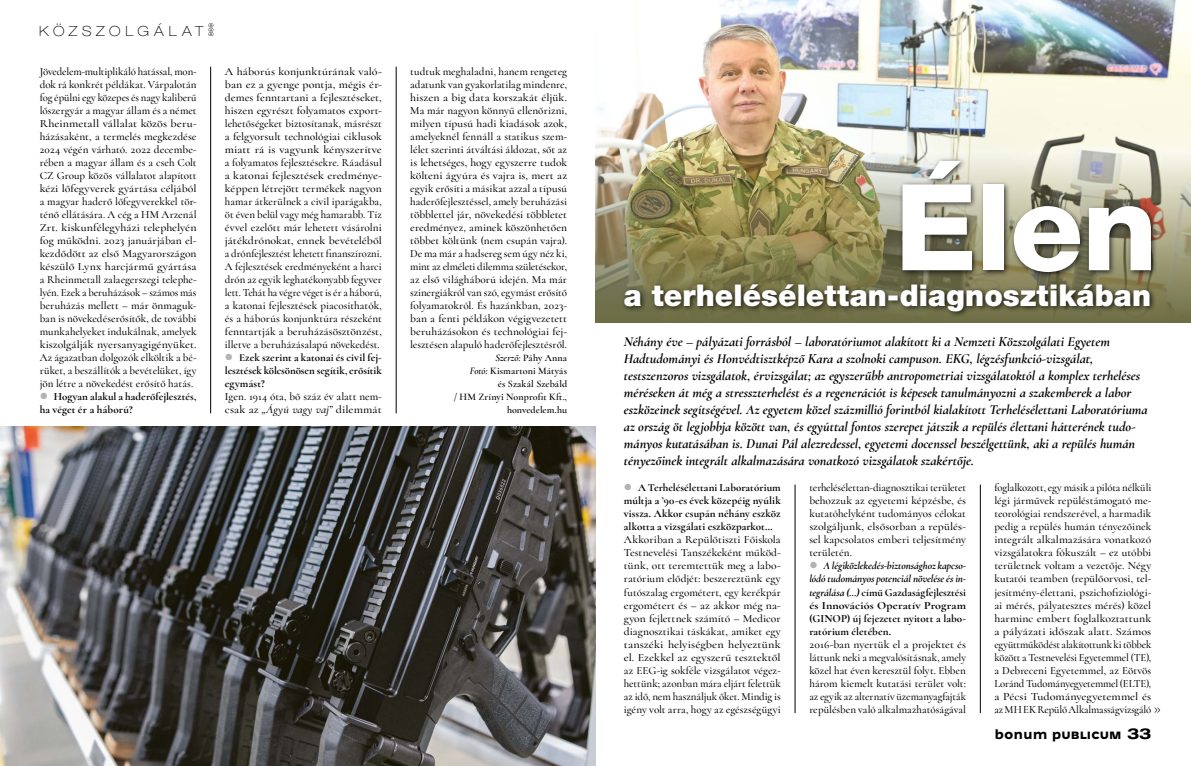
<style>
.page{position:relative;width:1191px;height:766px;background:#fff}
.page>*{position:absolute;margin:0;border:0;box-sizing:border-box;transform-origin:0 0}
.t1{font:800 120px "Helvetica Neue LT Pro";color:#fff}
.t2{font:900 30px "Helvetica Neue LT Pro";letter-spacing:.005em;color:#fff}
.t3{font:italic 700 14px/17px "Cormorant";letter-spacing:-.005em;color:#000}
.t4{font:700 14px "Westeinde Caption";letter-spacing:.005em;color:#000}
.t5{font:100 expanded 14px "Helvetica Neue LT Pro";letter-spacing:.335em;color:#000}
.t6{font:500 11px/13px "Cormorant";color:#000;text-align:justify}
.t7{font:500 11px/13px "Cormorant";color:#000;text-align:justify;scale:1.08 1}
.t8{font:500 11px/13px "Cormorant";color:#000;text-align:justify;scale:1.04 1}
.t9{font:700 11px/13px "Cormorant";letter-spacing:.005em;color:#000;text-align:justify}
.t10{font:500 11px/13px "Cormorant";color:#000;text-align:justify;scale:1.05 1}
.t11{font:600 10px/13px "Cormorant";letter-spacing:.01em;color:#000;text-align:right}
.s1{font-style:italic}
.s2{font-family:"Helvetica Neue LT Pro";font-stretch:expanded;font-size:15px}
</style>
<div class="page">
<img style="left:595px;top:0;width:596px;height:153px">
<img style="left:0;top:426px;width:595px;height:339px">
<img style="left:595px;top:153px;width:596px;height:169px">
<hr style="left:396px;top:67px;width:1px;height:346px;background:#000">
<hr style="left:210px;top:67px;width:1px;height:346px;background:#000">
<hr style="left:795px;top:484px;width:1px;height:229px;background:#000">
<hr style="left:980px;top:484px;width:1px;height:229px;background:#000">
<div style="left:621px;top:280px;width:535px;height:38px;background:#000;opacity:.75"></div>
<div style="left:898px;top:157px;width:259px;height:122px;background:#000;opacity:.75"></div>
<svg style="left:1154px;top:707px;width:6px;height:6px"></svg>
<svg style="left:208px;top:23px;width:6px;height:13px"></svg>
<p class="t5" style="left:39px;top:23px;width:166px">KÖZSZOLGÁLAT</p>
<p class="t6" style="left:40px;top:65px;width:158px">Jövedelem-multiplikáló hatással, mon&shy;dok rá konkrét példákat. Várpalotán fog épülni egy közepes és nagy kaliberű lőszergyár a magyar állam és a német Rheinmetall vállalat közös beru&shy;házásaként, a termelés megkezdése 2024 végén várható. 2022 decembe&shy;rében a magyar állam és a cseh Colt CZ Group közös vállalatot alapított kézi lőfegyverek gyártása céljából a magyar haderő lőfegyverekkel tör&shy;ténő ellátására. A cég a HM Arzenál Zrt. kiskunfélegyházi telephelyén fog működni. 2023 januárjában el&shy;kezdődött az első Magyarországon készülő Lynx harcjármű gyártása a Rheinmetall zalaegerszegi telephe&shy;lyén. Ezek a beruházások – számos más beruházás mellett – már önmaguk&shy;ban is növekedéserősítők, de további munkahelyeket indukálnak, amelyek kiszolgálják nyersanyagigényüket.<br>Az ágazatban dolgozók elköltik a bé&shy;rüket, a beszállítók a bevételüket, így jön létre a növekedést erősítő hatás.</p>
<p class="t9" style="left:40px;top:390px;width:158px;text-indent:14px">Hogyan alakul a haderőfejlesztés, ha véget ér a háború?</p>
<p class="t7" style="left:225px;top:65px;width:147px">A háborús konjunktúrának való&shy;ban ez a gyenge pontja, mégis ér&shy;demes fenntartani a fejlesztéseket, hiszen egyrészt folyamatos export&shy;lehetőségeket biztosítanak, másrészt a felgyorsult technológiai ciklusok miatt rá is vagyunk kényszerítve a folyamatos fejlesztésekre. Ráadásul a katonai fejlesztések eredménye&shy;képpen létrejött termékek nagyon hamar átkerülnek a civil iparágakba, öt éven belül vagy még hamarabb. Tíz évvel ezelőtt már lehetett vásárolni játékdrónokat, ennek bevételéből a drónfejlesztést lehetett finanszírozni.<br>A fejlesztések eredményeként a harci drón az egyik leghatékonyabb fegyver lett. Tehát ha végre véget is ér a háború, a katonai fejlesztések piacosíthatók, és a háborús konjunktúra részeként fenntartják a beruházásösztönzést, illetve a beruházásalapú növekedést.</p>
<p class="t9" style="left:225px;top:351px;width:158px;text-indent:14px">Ezek szerint a katonai és civil fej&shy;lesztések kölcsönösen segítik, erősítik egymást?</p>
<p class="t6" style="left:225px;top:390px;width:158px">Igen. 1914 óta, bő száz év alatt nem&shy;csak az <span class="s1">„Ágyú vagy vaj”</span> dilemmát</p>
<p class="t6" style="left:410px;top:65px;width:158px">tudtuk meghaladni, hanem rengeteg adatunk van gyakorlatilag mindenre, hiszen a big data korszakát éljük.<br>Ma már nagyon könnyű ellenőrizni, milyen típusú hadi kiadások azok, amelyeknél fennáll a statikus szem&shy;lélet szerinti átváltási áldozat, sőt az is lehetséges, hogy egyszerre tudok költeni ágyúra és vajra is, mert az egyik erősíti a másikat azzal a típusú haderőfejlesztéssel, amely beruházási többlettel jár, növekedési többletet eredményez, aminek köszönhetően többet költünk (nem csupán vajra).<br>De ma már a hadsereg sem úgy néz ki, mint az elméleti dilemma születésekor, az első világháború idején. Ma már szinergiákról van szó, egymást erősítő folyamatokról. És hazánkban, 2023- ban a fenti példákon végigvezetett beruházásokon és technológiai fej&shy;lesztésen alapuló haderőfejlesztésről.</p>
<p class="t11" style="left:454px;top:351px;width:115px"><span class="s1">Szerző:</span> Páhy Anna<br><span class="s1">Fotó:</span> Kismartoni Mátyás<br>és Szakál Szebáld<br>/ HM Zrínyi Nonprofit Kft., honvedelem.hu</p>
<h1 class="t1" style="left:894px;top:156px;width:264px">Élen</h1>
<h2 class="t2" style="left:624px;top:277px;width:529px">a terhelésélettan-diagnosztikában</h2>
<p class="t3" style="left:624px;top:333px;width:525px">Néhány éve – pályázati forrásból – laboratóriumot alakított ki a Nemzeti Közszolgálati Egyetem Hadtudományi és Honvédtisztképző Kara a szolnoki campuson. EKG, légzésfunkció-vizsgálat, testszenzoros vizsgálatok, érvizsgálat; az egyszerűbb antropometriai vizsgálatoktól a komplex terheléses méréseken át még a stresszterhelést és a regenerációt is képesek tanulmányozni a szakemberek a labor eszközeinek segítségével. Az egyetem közel százmillió forintból kialakított Terhelésélettani Laboratóriuma az ország öt legjobbja között van, és egyúttal fontos szerepet játszik a repülés élettani hátterének tudo&shy;mányos kutatásában is. Dunai Pál alezredessel, egyetemi docenssel beszélgettünk, aki a repülés humán tényezőinek integrált alkalmazására vonatkozó vizsgálatok szakértője.</p>
<p class="t9" style="left:624px;top:481px;width:158px;text-indent:14px">A Terhelésélettani Laboratórium múltja a ’90-es évek közepéig nyúlik vissza. Akkor csupán néhány eszköz alkotta a vizsgálati eszközparkot…</p>
<p class="t8" style="left:624px;top:533px;width:152px">Akkoriban a Repülőtiszti Főiskola Testnevelési Tanszékeként működ&shy;tünk, ott teremtettük meg a labo&shy;ratórium elődjét: beszereztünk egy futószalag ergométert, egy kerékpár ergométert és – az akkor még na&shy;gyon fejlettnek számító – Medicor diagnosztikai táskákat, amiket egy tanszéki helyiségben helyeztünk el. Ezekkel az egyszerű tesztektől az EEG-ig sokféle vizsgálatot végez&shy;hettünk; azonban mára eljárt felettük az idő, nem használjuk őket. Mindig is igény volt arra, hogy az egészségügyi</p>
<p class="t6" style="left:809px;top:481px;width:158px">terhelésélettan-diagnosztikai területet behozzuk az egyetemi képzésbe, és kutatóhelyként tudományos célokat szolgáljunk, elsősorban a repülés&shy;sel kapcsolatos emberi teljesítmény területén.</p>
<p class="t9" style="left:809px;top:559px;width:158px;text-indent:14px"><span class="s1">A légiközlekedés-biztonsághoz kapcso&shy;lódó tudományos potenciál növelése és in&shy;tegrálása (…)</span> című Gazdaságfejlesztési és Innovációs Operatív Program (GINOP) új fejezetet nyitott a labo&shy;ratórium életében.</p>
<p class="t10" style="left:809px;top:637px;width:151px">2016-ban nyertük el a projektet és láttunk neki a megvalósításnak, amely közel hat éven keresztül folyt. Ebben három kiemelt kutatási terület volt: az egyik az alternatív üzemanyagfajták repülésben való alkalmazhatóságával</p>
<p class="t6" style="left:994px;top:481px;width:158px">foglalkozott, egy másik a pilóta nélküli légi járművek repüléstámogató me&shy;teorológiai rendszerével, a harmadik pedig a repülés humán tényezőinek integrált alkalmazására vonatkozó vizsgálatokra fókuszált – ez utóbbi területnek voltam a vezetője. Négy kutatói teamben (repülőorvosi, tel&shy;jesítmény-élettani, pszichofiziológi&shy;ai mérés, pályatesztes mérés) közel harminc embert foglalkoztattunk a pályázati időszak alatt. Számos együttműködést alakítottunk ki többek között a Testnevelési Egyetemmel (TE), a Debreceni Egyetemmel, az Eötvös Loránd Tudományegyetemmel (ELTE), a Pécsi Tudományegyetemmel és azMHEKRepülőAlkalmasságvizsgáló</p>
<p class="t4" style="left:994px;top:722px;width:158px">bonum publicum <span class="s2">33</span></p>
</div>
